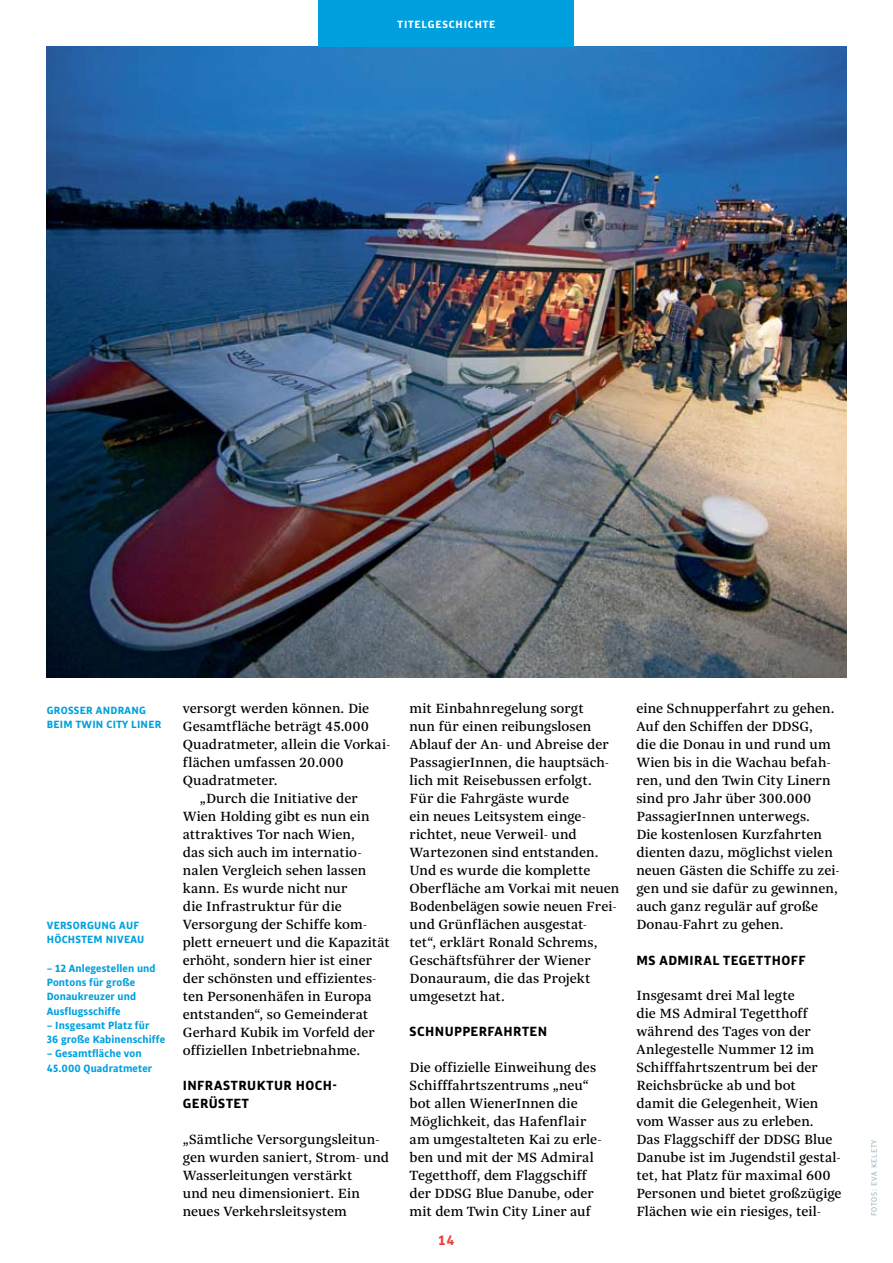
<style>
.page{position:relative;width:893px;height:1263px;background:#fff}
.page>*{position:absolute;margin:0;border:0;box-sizing:border-box;transform-origin:0 0}
.t1{font:700 14.7px "Bulo";color:#f13d37}
.t2{font:14.25px/18px "Trola Text";color:#000}
.t3{font:700 14.25px "Bulo";letter-spacing:.03em;color:#000}
.t4{font:700 11.25px/14.2px "Bulo";letter-spacing:.01em;color:#00a0de}
.t5{font:700 11.25px "Bulo";letter-spacing:.09em;color:#fff}
.t6{font:8.25px "Bulo";letter-spacing:.075em;color:#95b0bc}
</style>
<div class="page">
<img style="left:47px;top:47px;width:799px;height:630px">
<div style="left:319px;top:0;width:255px;height:47px;background:#00a0de"></div>
<p class="t5" style="left:396px;top:17px;width:102px">TITELGESCHICHTE</p>
<p class="t5" style="left:398px;top:17px;width:14px">Titelgeschichte</p>
<p class="t4" style="left:47px;top:702px;width:29px">grosser</p>
<p class="t4" style="left:96px;top:702px;width:30px">andrang</p>
<p class="t4" style="left:47px;top:717px;width:14px">beim</p>
<p class="t4" style="left:76px;top:717px;width:8px">twin</p>
<p class="t4" style="left:106px;top:717px;width:32px">city liner</p>
<p class="t4" style="left:47px;top:918px;width:92px">Versorgung auf höchstem</p>
<p class="t4" style="left:106px;top:932px;width:8px">nivea</p>
<p class="t4" style="left:137px;top:932px;width:9px">u</p>
<p class="t4" style="left:47px;top:961px;width:110px">– 12 Anlegestellen und<br>Pontons für große<br>Donaukreuzer und<br>Ausflugsschiffe</p>
<p class="t4" style="left:47px;top:1018px;width:120px">– Insgesamt Platz für<br>36 große Kabinenschiffe</p>
<p class="t4" style="left:47px;top:1046px;width:107px">– Gesamtfläche von<br>45.000 Quadratmeter</p>
<p class="t2" style="left:183px;top:700px;width:188px">versorgt werden können. Die</p>
<p class="t2" style="left:183px;top:717px;width:188px">Gesamtfläche beträgt 45.000</p>
<p class="t2" style="left:183px;top:735px;width:209px">Quadratmeter, allein die Vorkai-</p>
<p class="t2" style="left:183px;top:753px;width:163px">flächen umfassen 20.000</p>
<p class="t2" style="left:183px;top:771px;width:96px">Quadratmeter.</p>
<p class="t2" style="left:200px;top:789px;width:159px">„Durch die Initiative der</p>
<p class="t2" style="left:183px;top:807px;width:188px">Wien Holding gibt es nun ein</p>
<p class="t2" style="left:183px;top:825px;width:174px">attraktives Tor nach Wien,</p>
<p class="t2" style="left:183px;top:843px;width:180px">das sich auch im internatio-</p>
<p class="t2" style="left:183px;top:861px;width:185px">nalen Vergleich sehen lassen</p>
<p class="t2" style="left:183px;top:879px;width:166px">kann. Es wurde nicht nur</p>
<p class="t2" style="left:183px;top:897px;width:161px">die Infrastruktur für die</p>
<p class="t2" style="left:183px;top:915px;width:186px">Versorgung der Schiffe kom-</p>
<p class="t2" style="left:183px;top:933px;width:208px">plett erneuert und die Kapazität</p>
<p class="t2" style="left:183px;top:951px;width:191px">erhöht, sondern hier ist einer</p>
<p class="t2" style="left:183px;top:969px;width:195px">der schönsten und effizientes-</p>
<p class="t2" style="left:183px;top:987px;width:190px">ten Personenhäfen in Europa</p>
<p class="t2" style="left:183px;top:1005px;width:187px">entstanden“, so Gemeinderat</p>
<p class="t2" style="left:183px;top:1023px;width:193px">Gerhard Kubik im Vorfeld der</p>
<p class="t2" style="left:183px;top:1041px;width:179px">offiziellen Inbetriebnahme.</p>
<p class="t3" style="left:183px;top:1076px;width:14px">Infrastr</p>
<p class="t3" style="left:247px;top:1076px;width:91px">uktur hoch-</p>
<p class="t3" style="left:183px;top:1094px;width:45px">gerüstet</p>
<p class="t2" style="left:183px;top:1130px;width:208px">„Sämtliche Versorgungsleitun&shy;gen wurden saniert, Strom- und<br>Wasserleitungen verstärkt<br>und neu dimensioniert. Ein neues Verkehrsleitsystem</p>
<p class="t2" style="left:410px;top:699px;width:211px">mit Einbahnregelung sorgt<br>nun für einen reibungslosen<br>Ablauf der An- und Abreise der<br>PassagierInnen, die hauptsäch&shy;lich mit Reisebussen erfolgt.<br>Für die Fahrgäste wurde<br>ein neues Leitsystem einge&shy;richtet, neue Verweil- und<br>Wartezonen sind entstanden.<br>Und es wurde die komplette<br>Oberfläche am Vorkai mit neuen<br>Bodenbelägen sowie neuen Frei&shy;und Grünflächen ausgestat-<br>tet“, erklärt Ronald Schrems,<br>Geschäftsführer der Wiener<br>Donauraum, die das Projekt umgesetzt hat.</p>
<p class="t3" style="left:410px;top:1022px;width:18px">Schn</p>
<p class="t3" style="left:445px;top:1022px;width:19px">upperfahrten</p>
<p class="t2" style="left:410px;top:1059px;width:194px">Die offizielle Einweihung des<br>Schifffahrtszentrums „neu“ bot allen WienerInnen die<br>Möglichkeit, das Hafenflair am umgestalteten Kai zu erle&shy;ben und mit der MS Admiral<br>Tegetthoff, dem Flaggschiff der DDSG Blue Danube, oder mit dem Twin City Liner auf</p>
<p class="t1" style="left:438px;top:1231px;width:18px">14</p>
<p class="t2" style="left:636px;top:699px;width:205px">eine Schnupperfahrt zu gehen.<br>Auf den Schiffen der DDSG,<br>die die Donau in und rund um<br>Wien bis in die Wachau befah&shy;ren, und den Twin City Linern sind pro Jahr über 300.000<br>PassagierInnen unterwegs.<br>Die kostenlosen Kurzfahrten dienten dazu, möglichst vielen neuen Gästen die Schiffe zu zei&shy;gen und sie dafür zu gewinnen, auch ganz regulär auf große<br>Donau-Fahrt zu gehen.</p>
<p class="t3" style="left:636px;top:951px;width:51px">MS Admiral</p>
<p class="t3" style="left:723px;top:951px;width:17px">Tegetth</p>
<p class="t3" style="left:781px;top:951px;width:18px">off</p>
<p class="t2" style="left:636px;top:987px;width:207px">Insgesamt drei Mal legte<br>die MS Admiral Tegetthoff während des Tages von der<br>Anlegestelle Nummer 12 im<br>Schifffahrtszentrum bei der<br>Reichsbrücke ab und bot<br>damit die Gelegenheit, Wien vom Wasser aus zu erleben.<br>Das Flaggschiff der DDSG Blue<br>Danube ist im Jugendstil gestal&shy;tet, hat Platz für maximal 600<br>Personen und bietet großzügige<br>Flächen wie ein riesiges, teil-</p>
<p class="t6" style="left:869px;top:1216px;width:78px;rotate:-90deg">fotos: eva kelety</p>
</div>
